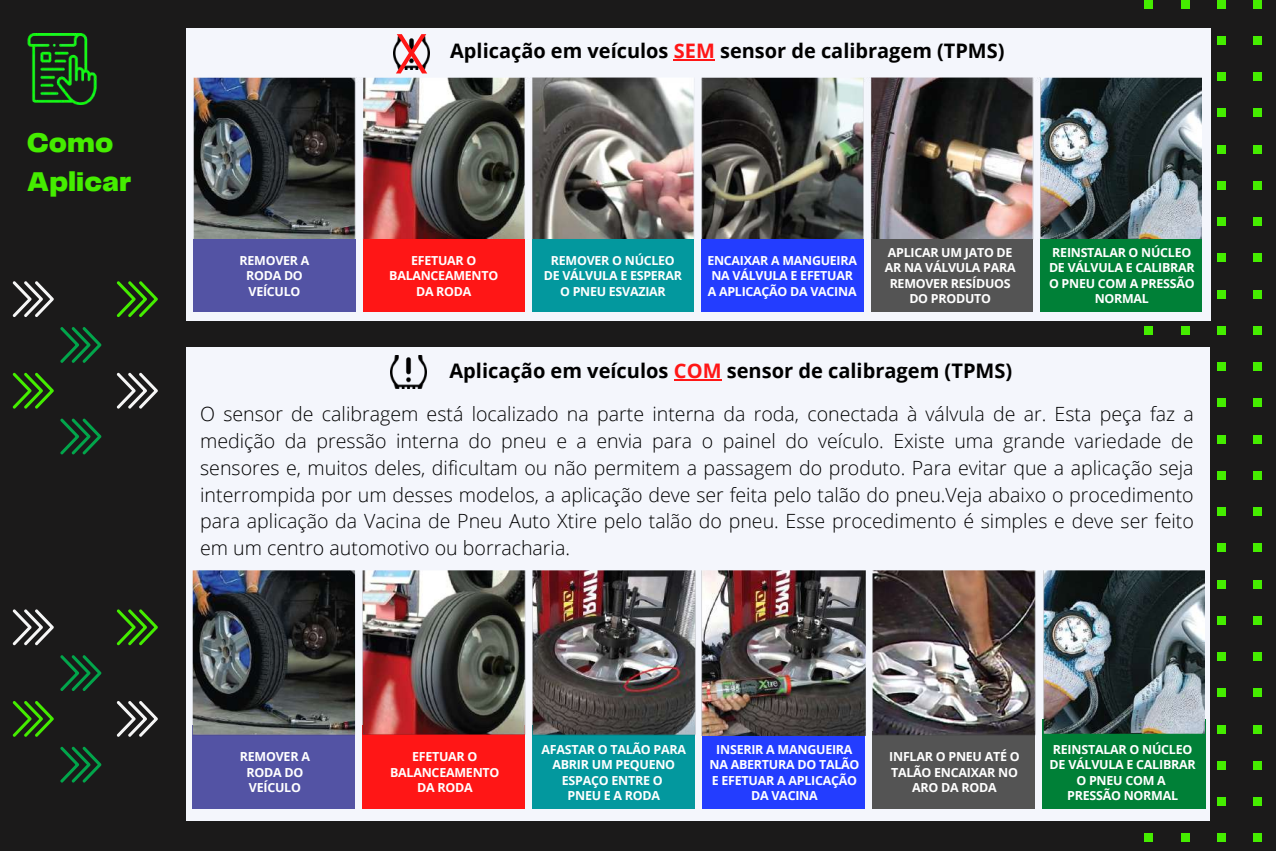
<style>
.page{position:relative;width:1276px;height:851px;background:#fff}
.page>*{position:absolute;margin:0;border:0;box-sizing:border-box;transform-origin:0 0}
.t1{font:55.05px "Open Sans";color:#ff1616}
.t2{font:900 28.2px/39.3px "Telegraf";color:#45ed00}
.t3{font:700 20.1px "Open Sans";color:#000}
.t4{font:700 19.95px "Open Sans";color:#000}
.t5{font:300 19.65px/26.7px "Open Sans";color:#000;text-align:justify}
.t6{font:700 12.45px/15.6px "Open Sans";letter-spacing:-.02em;color:#fff;text-align:center}
.s1{color:#ff1616}
</style>
<div class="page">
<div style="left:0;top:0;width:1275px;height:850px;background:#1b1a1a"></div>
<div style="left:1144px;top:0;width:8px;height:8px;background:#45ed00"></div>
<div style="left:1144px;top:326px;width:8px;height:8px;background:#45ed00"></div>
<div style="left:1144px;top:833px;width:8px;height:8px;background:#45ed00"></div>
<div style="left:1180px;top:0;width:8px;height:8px;background:#45ed00"></div>
<div style="left:1180px;top:326px;width:8px;height:8px;background:#45ed00"></div>
<div style="left:1180px;top:833px;width:8px;height:8px;background:#45ed00"></div>
<div style="left:1217px;top:0;width:8px;height:8px;background:#45ed00"></div>
<div style="left:1217px;top:36px;width:8px;height:8px;background:#45ed00"></div>
<div style="left:1217px;top:72px;width:8px;height:9px;background:#45ed00"></div>
<div style="left:1217px;top:109px;width:8px;height:8px;background:#45ed00"></div>
<div style="left:1217px;top:145px;width:8px;height:8px;background:#45ed00"></div>
<div style="left:1217px;top:181px;width:8px;height:8px;background:#45ed00"></div>
<div style="left:1217px;top:217px;width:8px;height:9px;background:#45ed00"></div>
<div style="left:1217px;top:254px;width:8px;height:8px;background:#45ed00"></div>
<div style="left:1217px;top:290px;width:8px;height:8px;background:#45ed00"></div>
<div style="left:1217px;top:326px;width:8px;height:8px;background:#45ed00"></div>
<div style="left:1217px;top:362px;width:8px;height:8px;background:#45ed00"></div>
<div style="left:1217px;top:398px;width:8px;height:9px;background:#45ed00"></div>
<div style="left:1217px;top:435px;width:8px;height:8px;background:#45ed00"></div>
<div style="left:1217px;top:471px;width:8px;height:8px;background:#45ed00"></div>
<div style="left:1217px;top:507px;width:8px;height:8px;background:#45ed00"></div>
<div style="left:1217px;top:543px;width:8px;height:9px;background:#45ed00"></div>
<div style="left:1217px;top:580px;width:8px;height:8px;background:#45ed00"></div>
<div style="left:1217px;top:616px;width:8px;height:8px;background:#45ed00"></div>
<div style="left:1217px;top:652px;width:8px;height:8px;background:#45ed00"></div>
<div style="left:1217px;top:688px;width:8px;height:8px;background:#45ed00"></div>
<div style="left:1217px;top:725px;width:8px;height:8px;background:#45ed00"></div>
<div style="left:1217px;top:761px;width:8px;height:8px;background:#45ed00"></div>
<div style="left:1217px;top:797px;width:8px;height:8px;background:#45ed00"></div>
<div style="left:1217px;top:833px;width:8px;height:8px;background:#45ed00"></div>
<div style="left:1253px;top:0;width:8px;height:8px;background:#45ed00"></div>
<div style="left:1253px;top:36px;width:8px;height:8px;background:#45ed00"></div>
<div style="left:1253px;top:72px;width:8px;height:9px;background:#45ed00"></div>
<div style="left:1253px;top:109px;width:8px;height:8px;background:#45ed00"></div>
<div style="left:1253px;top:145px;width:8px;height:8px;background:#45ed00"></div>
<div style="left:1253px;top:181px;width:8px;height:8px;background:#45ed00"></div>
<div style="left:1253px;top:217px;width:8px;height:9px;background:#45ed00"></div>
<div style="left:1253px;top:254px;width:8px;height:8px;background:#45ed00"></div>
<div style="left:1253px;top:290px;width:8px;height:8px;background:#45ed00"></div>
<div style="left:1253px;top:326px;width:8px;height:8px;background:#45ed00"></div>
<div style="left:1253px;top:362px;width:8px;height:8px;background:#45ed00"></div>
<div style="left:1253px;top:398px;width:8px;height:9px;background:#45ed00"></div>
<div style="left:1253px;top:435px;width:8px;height:8px;background:#45ed00"></div>
<div style="left:1253px;top:471px;width:8px;height:8px;background:#45ed00"></div>
<div style="left:1253px;top:507px;width:8px;height:8px;background:#45ed00"></div>
<div style="left:1253px;top:543px;width:8px;height:9px;background:#45ed00"></div>
<div style="left:1253px;top:580px;width:8px;height:8px;background:#45ed00"></div>
<div style="left:1253px;top:616px;width:8px;height:8px;background:#45ed00"></div>
<div style="left:1253px;top:652px;width:8px;height:8px;background:#45ed00"></div>
<div style="left:1253px;top:688px;width:8px;height:8px;background:#45ed00"></div>
<div style="left:1253px;top:725px;width:8px;height:8px;background:#45ed00"></div>
<div style="left:1253px;top:761px;width:8px;height:8px;background:#45ed00"></div>
<div style="left:1253px;top:797px;width:8px;height:8px;background:#45ed00"></div>
<div style="left:1253px;top:833px;width:8px;height:8px;background:#45ed00"></div>
<div style="left:186px;top:347px;width:1022px;height:473px;background:#f4f6fc"></div>
<img style="left:390px;top:356px;width:36px;height:32px">
<div style="left:192px;top:725px;width:162px;height:83px;background:#5353a4"></div>
<div style="left:362px;top:725px;width:162px;height:83px;background:#ff1616"></div>
<div style="left:532px;top:725px;width:162px;height:83px;background:#03989e"></div>
<div style="left:702px;top:731px;width:162px;height:77px;background:#233dff"></div>
<div style="left:872px;top:731px;width:162px;height:77px;background:#545454"></div>
<div style="left:1042px;top:719px;width:162px;height:89px;background:#008037"></div>
<img style="left:192px;top:570px;width:1012px;height:165px">
<hr style="left:674px;top:379px;width:47px;height:2px;background:#ff1616">
<div style="left:186px;top:28px;width:1024px;height:292px;background:#f4f6fc"></div>
<img style="left:393px;top:36px;width:37px;height:33px">
<img style="left:194px;top:77px;width:1007px;height:163px">
<div style="left:194px;top:239px;width:161px;height:72px;background:#5353a4"></div>
<div style="left:363px;top:239px;width:161px;height:72px;background:#ff1616"></div>
<div style="left:532px;top:239px;width:161px;height:72px;background:#03989e"></div>
<div style="left:701px;top:239px;width:162px;height:72px;background:#233dff"></div>
<div style="left:870px;top:239px;width:162px;height:72px;background:#545454"></div>
<div style="left:1040px;top:239px;width:161px;height:72px;background:#008037"></div>
<hr style="left:673px;top:59px;width:41px;height:1px;background:#ff1616">
<img style="left:27px;top:33px;width:70px;height:71px">
<svg style="left:13px;top:281px;width:41px;height:36px"></svg>
<svg style="left:13px;top:372px;width:41px;height:37px"></svg>
<svg style="left:60px;top:327px;width:41px;height:36px"></svg>
<svg style="left:60px;top:418px;width:41px;height:36px"></svg>
<svg style="left:116px;top:281px;width:42px;height:36px"></svg>
<svg style="left:116px;top:372px;width:42px;height:37px"></svg>
<svg style="left:13px;top:609px;width:41px;height:37px"></svg>
<svg style="left:13px;top:701px;width:41px;height:36px"></svg>
<svg style="left:60px;top:655px;width:41px;height:36px"></svg>
<svg style="left:60px;top:746px;width:41px;height:36px"></svg>
<svg style="left:116px;top:609px;width:42px;height:37px"></svg>
<svg style="left:116px;top:701px;width:42px;height:36px"></svg>
<h2 class="t2" style="left:27px;top:124px;width:106px">Como<br>Aplicar</h2>
<h1 class="t1" style="left:395px;top:15px;width:33px">X</h1>
<h3 class="t4" style="left:450px;top:36px;width:555px">Aplicação em veículos <span class="s1">SEM</span> sensor de calibragem (TPMS)</h3>
<p class="t6" style="left:239px;top:252px;width:71px">REMOVER A<br>RODA DO<br>VEÍCULO</p>
<p class="t6" style="left:389px;top:252px;width:110px">EFETUAR O<br>BALANCEAMENTO<br>DA RODA</p>
<p class="t6" style="left:543px;top:252px;width:140px">REMOVER O NÚCLEO<br>DE VÁLVULA E ESPERAR<br>O PNEU ESVAZIAR</p>
<p class="t6" style="left:707px;top:252px;width:151px;text-align:left">ENCAIXAR A MANGUEIRA<br>NA VÁLVULA E EFETUAR<br>A APLICAÇÃO DA VACINA</p>
<p class="t6" style="left:884px;top:244px;width:132px">APLICAR UM JATO DE<br>AR NA VÁLVULA PARA<br>REMOVER RESÍDUOS<br>DO PRODUTO</p>
<p class="t6" style="left:1048px;top:244px;width:147px">REINSTALAR O NÚCLEO<br>DE VÁLVULA E CALIBRAR<br>O PNEU COM A PRESSÃO<br>NORMAL</p>
<h3 class="t3" style="left:449px;top:356px;width:564px">Aplicação em veículos <span class="s1">COM</span> sensor de calibragem (TPMS)</h3>
<p class="t5" style="left:200px;top:400px;width:995px">O sensor de calibragem está localizado na parte interna da roda, conectada à válvula de ar. Esta peça faz a medição da pressão interna do pneu e a envia para o painel do veículo. Existe uma grande variedade de sensores e, muitos deles, dificultam ou não permitem a passagem do produto. Para evitar que a aplicação seja interrompida por um desses modelos, a aplicação deve ser feita pelo talão do pneu.Veja abaixo o procedimento para aplicação da Vacina de Pneu Auto Xtire pelo talão do pneu. Esse procedimento é simples e deve ser feito em um centro automotivo ou borracharia.</p>
<p class="t6" style="left:240px;top:748px;width:72px">REMOVER A<br>RODA DO<br>VEÍCULO</p>
<p class="t6" style="left:390px;top:748px;width:111px">EFETUAR O<br>BALANCEAMENTO<br>DA RODA</p>
<p class="t6" style="left:541px;top:740px;width:146px">AFASTAR O TALÃO PARA<br>ABRIR UM PEQUENO<br>ESPAÇO ENTRE O<br>PNEU E A RODA</p>
<p class="t6" style="left:709px;top:740px;width:151px">INSERIR A MANGUEIRA<br>NA ABERTURA DO TALÃO<br>E EFETUAR A APLICAÇÃO<br>DA VACINA</p>
<p class="t6" style="left:889px;top:748px;width:132px">INFLAR O PNEU ATÉ O<br>TALÃO ENCAIXAR NO<br>ARO DA RODA</p>
<p class="t6" style="left:1049px;top:740px;width:147px">REINSTALAR O NÚCLEO<br>DE VÁLVULA E CALIBRAR<br>O PNEU COM A<br>PRESSÃO NORMAL</p>
</div>
